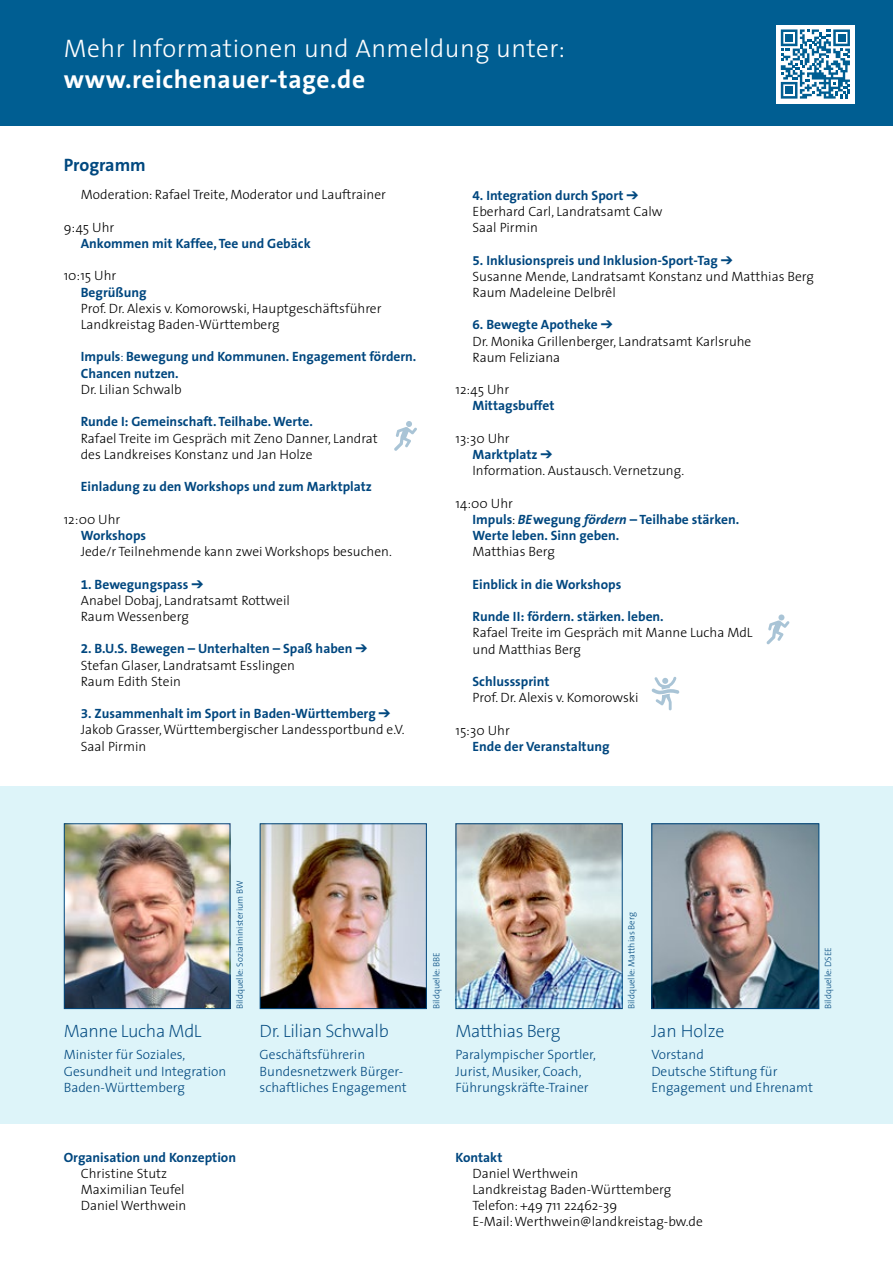
<style>
.page{position:relative;width:893px;height:1263px;background:#fff}
.page>*{position:absolute;margin:0;border:0;box-sizing:border-box;transform-origin:0 0}
.t1{font:300 25.5px "The Sans";letter-spacing:.02em;color:#fff}
.t2{font:700 25.5px "The Sans B W7";letter-spacing:.02em;color:#fff}
.t3{font:200 18px "The Sans B2";letter-spacing:-.02em;color:#00487f}
.t4{font:700 18px "The Sans B W7";color:#00487f}
.t5{font:200 18px "The Sans B2";color:#00487f}
.t6{font:300 13.5px/16.2px "The Sans";color:#000}
.t7{font:700 13.5px/16.2px "The Sans B W7";color:#00477f}
.t8{font:300 13.5px/16.5px "The Sans";color:#00487f}
.t9{font:700 13.5px "The Sans";color:#00477f}
.t10{font:300 9px "The Sans";color:#00487f}
.s1{font-family:"The Sans"}
.s2{font-family:"The Sans";font-weight:300}
.s3{color:#00487f}
.s4{font-weight:700;color:#00477f}
.s5{font-family:"The Sans";font-weight:300;color:#000}
.s6{font-family:"The Sans";font-style:italic}
</style>
<div class="page">
<div style="left:0;top:0;width:893px;height:126px;background:#005e92"></div>
<div style="left:0;top:787px;width:893px;height:337px;background:#ddf4f9"></div>
<div style="left:776px;top:25px;width:79px;height:78px;background:#fff"></div>
<svg style="left:781px;top:29px;width:69px;height:70px"></svg>
<div style="left:786px;top:34px;width:7px;height:7px;background:#005e92"></div>
<div style="left:838px;top:34px;width:7px;height:7px;background:#005e92"></div>
<div style="left:786px;top:87px;width:7px;height:7px;background:#005e92"></div>
<img style="left:653px;top:825px;width:164px;height:182px">
<div style="left:651px;top:823px;width:168px;height:186px;border:1px solid #00487f"></div>
<img style="left:457px;top:825px;width:164px;height:182px">
<div style="left:455px;top:823px;width:168px;height:186px;border:1px solid #00487f"></div>
<img style="left:262px;top:825px;width:163px;height:182px">
<div style="left:260px;top:823px;width:167px;height:186px;border:1px solid #00487f"></div>
<img style="left:66px;top:825px;width:162px;height:182px">
<div style="left:64px;top:823px;width:166px;height:186px;border:1px solid #00487f"></div>
<svg style="left:766px;top:614px;width:24px;height:30px"></svg>
<svg style="left:394px;top:421px;width:23px;height:30px"></svg>
<svg style="left:651px;top:677px;width:28px;height:33px"></svg>
<h1 class="t1" style="left:64px;top:27px;width:503px">Mehr Informationen und Anmeldung unter:</h1>
<h1 class="t2" style="left:64px;top:63px;width:303px">www.reichenauer-tage.de</h1>
<h2 class="t4" style="left:64px;top:153px;width:84px">Programm</h2>
<p class="t6" style="left:81px;top:186px;width:307px">Moderation: Rafael Treite, Moderator und Lauftrainer</p>
<p class="t6" style="left:64px;top:219px;width:52px">9:45 Uhr</p>
<p class="t9" style="left:81px;top:232px;width:231px">Ankommen mit Kaffee, Tee und Gebäck</p>
<p class="t6" style="left:64px;top:267px;width:54px">10:15 Uhr</p>
<p class="t9" style="left:81px;top:281px;width:67px">Begrüßung</p>
<p class="t6" style="left:81px;top:300px;width:302px">Prof. Dr. Alexis v. Komorowski, Hauptgeschäftsführer<br>Landkreistag Baden-Württemberg</p>
<p class="t7" style="left:81px;top:349px;width:337px"><span class="s1">Impuls</span><span class="s2">:</span> Bewegung und Kommunen. Engagement fördern.<br>Chancen nutzen.</p>
<p class="t6" style="left:81px;top:381px;width:103px">Dr. Lilian Schwalb</p>
<p class="t9" style="left:81px;top:410px;width:234px">Runde I: Gemeinschaft. Teilhabe. Werte.</p>
<p class="t6" style="left:81px;top:430px;width:298px">Rafael Treite im Gespräch mit Zeno Danner, Landrat des Landkreises Konstanz und Jan Holze</p>
<p class="t9" style="left:81px;top:475px;width:293px">Einladung zu den Workshops und zum Marktplatz</p>
<p class="t6" style="left:64px;top:511px;width:58px">12:00 Uhr</p>
<p class="t9" style="left:81px;top:524px;width:67px">Workshops</p>
<p class="t6" style="left:81px;top:543px;width:313px">Jede/r Teilnehmende kann zwei Workshops besuchen.</p>
<p class="t7" style="left:81px;top:576px;width:124px">1. Bewegungspass <span class="s3">➔</span></p>
<p class="t6" style="left:81px;top:592px;width:211px">Anabel Dobaj, Landratsamt Rottweil<br>Raum Wessenberg</p>
<p class="t7" style="left:81px;top:641px;width:288px">2. B.U.S. Bewegen – Unterhalten – Spaß haben <span class="s3">➔</span></p>
<p class="t6" style="left:81px;top:656px;width:216px">Stefan Glaser, Landratsamt Esslingen<br>Raum Edith Stein</p>
<p class="t7" style="left:81px;top:706px;width:311px">3. Zusammenhalt im Sport in Baden-Württemberg <span class="s3">➔</span></p>
<p class="t6" style="left:81px;top:721px;width:325px">Jakob Grasser, Württembergischer Landessportbund e.V.<br>Saal Pirmin</p>
<p class="t7" style="left:472px;top:187px;width:167px">4. Integration durch Sport <span class="s3">➔</span></p>
<p class="t6" style="left:472px;top:203px;width:192px">Eberhard Carl, Landratsamt Calw<br>Saal Pirmin</p>
<p class="t7" style="left:472px;top:252px;width:262px">5. Inklusionspreis und Inklusion-Sport-Tag <span class="s3">➔</span></p>
<p class="t6" style="left:472px;top:268px;width:343px">Susanne Mende, Landratsamt Konstanz und Matthias Berg<br>Raum Madeleine Delbrêl</p>
<p class="t7" style="left:472px;top:317px;width:142px">6. Bewegte Apotheke <span class="s3">➔</span></p>
<p class="t6" style="left:472px;top:332px;width:280px">Dr. Monika Grillenberger, Landratsamt Karlsruhe<br>Raum Feliziana</p>
<p class="t6" style="left:455px;top:381px;width:55px">12:45 Uhr</p>
<p class="t9" style="left:472px;top:394px;width:83px">Mittagsbuffet</p>
<p class="t6" style="left:472px;top:430px;width:213px;text-indent:-17px">13:30 Uhr<br><span class="s4">Marktplatz</span> <span class="s3">➔<br></span>Information. Austausch. Vernetzung.</p>
<p class="t6" style="left:455px;top:494px;width:59px">14:00 Uhr</p>
<p class="t7" style="left:472px;top:511px;width:268px"><span class="s1">Impuls</span><span class="s5">:</span> <span class="s6">BE</span> <span class="s1">wegung</span> <span class="s6">fördern</span> – Teilhabe stärken.<br>Werte leben. Sinn geben.</p>
<p class="t6" style="left:472px;top:543px;width:84px">Matthias Berg</p>
<p class="t7" style="left:472px;top:576px;width:150px">Einblick in die Workshops</p>
<p class="t7" style="left:472px;top:608px;width:193px">Runde II: fördern. stärken. leben.</p>
<p class="t6" style="left:472px;top:624px;width:282px">Rafael Treite im Gespräch mit Manne Lucha MdL und Matthias Berg</p>
<p class="t9" style="left:472px;top:670px;width:79px">Schlusssprint</p>
<p class="t6" style="left:472px;top:689px;width:168px">Prof. Dr. Alexis v. Komorowski</p>
<p class="t6" style="left:455px;top:722px;width:56px">15:30 Uhr</p>
<p class="t9" style="left:472px;top:735px;width:139px">Ende der Veranstaltung</p>
<h2 class="t3" style="left:64px;top:1021px;width:139px">Manne Lucha MdL</h2>
<p class="t8" style="left:64px;top:1046px;width:164px">Minister für Soziales,<br>Gesundheit und Integration<br>Baden-Württemberg</p>
<p class="t10" style="left:232px;top:1009px;width:130px;rotate:-90deg">Bildquelle: Sozialministerium BW</p>
<h2 class="t3" style="left:260px;top:1021px;width:131px">Dr. Lilian Schwalb</h2>
<p class="t8" style="left:260px;top:1046px;width:149px">Geschäftsführerin<br>Bundesnetzwerk Bürger&shy;schaftliches Engagement</p>
<p class="t9" style="left:64px;top:1146px;width:174px">Organisation und Konzeption</p>
<p class="t6" style="left:81px;top:1165px;width:107px">Christine Stutz<br>Maximilian Teufel<br>Daniel Werthwein</p>
<p class="t10" style="left:429px;top:1009px;width:59px;rotate:-90deg">Bildquelle: BBE</p>
<h2 class="t3" style="left:455px;top:1021px;width:107px">Matthias Berg</h2>
<p class="t8" style="left:455px;top:1046px;width:142px">Paralympischer Sportler,<br>Jurist, Musiker, Coach,<br>Führungskräfte-Trainer</p>
<p class="t10" style="left:624px;top:1009px;width:99px;rotate:-90deg">Bildquelle: Matthias Berg</p>
<h2 class="t5" style="left:651px;top:1021px;width:75px">Jan Holze</h2>
<p class="t8" style="left:651px;top:1046px;width:163px">Vorstand<br>Deutsche Stiftung für<br>Engagement und Ehrenamt</p>
<p class="t10" style="left:821px;top:1009px;width:64px;rotate:-90deg">Bildquelle: DSEE</p>
<p class="t9" style="left:455px;top:1146px;width:48px">Kontakt</p>
<p class="t6" style="left:472px;top:1165px;width:232px">Daniel Werthwein<br>Landkreistag Baden-Württemberg<br>Telefon: +49 711 22462-39<br>E-Mail: Werthwein@landkreistag-bw.de</p>
</div>
